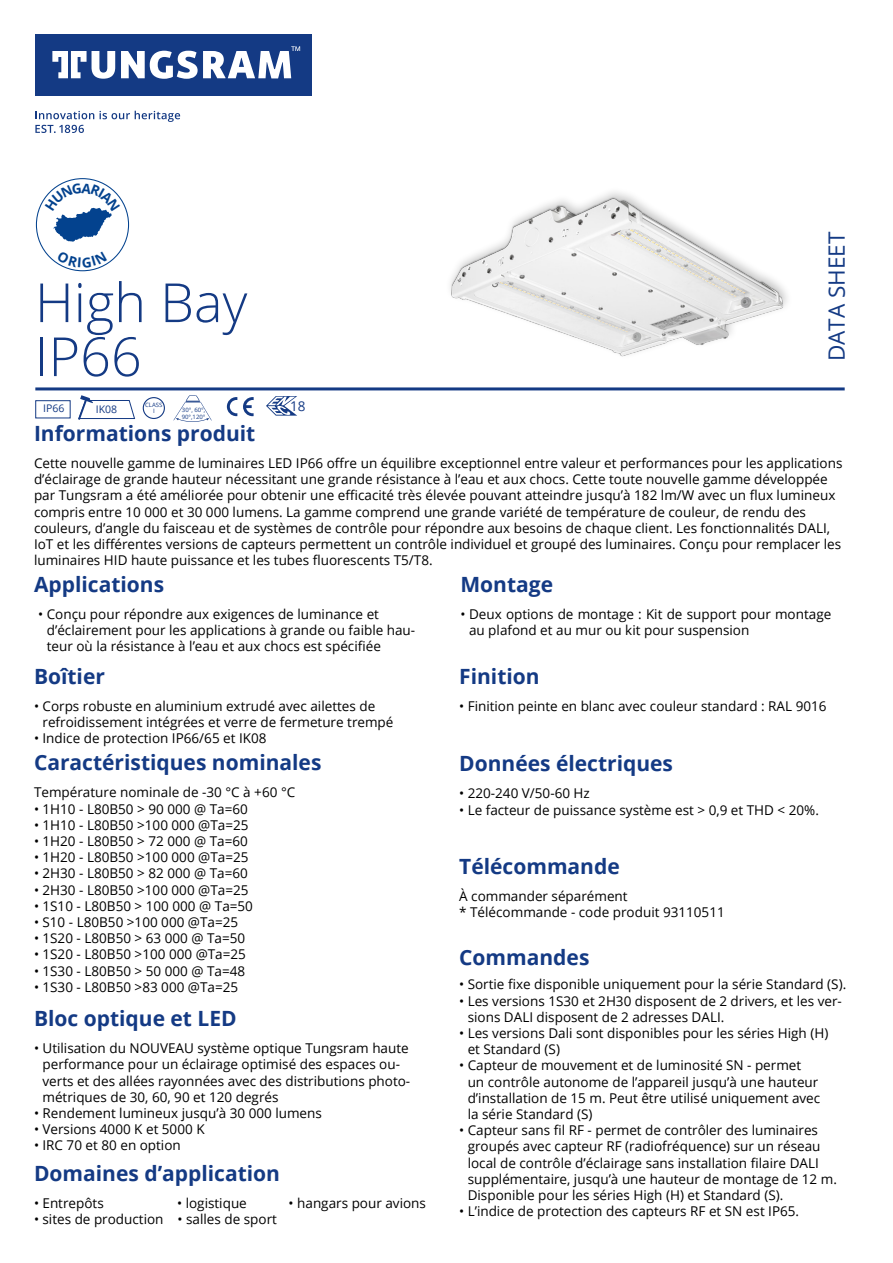
<style>
.page{position:relative;width:893px;height:1263px;background:#fff}
.page>*{position:absolute;margin:0;border:0;box-sizing:border-box;transform-origin:0 0}
.t1{font:300 54px/54px "Open Sans";color:#143a84}
.t2{font:22.5px "Open Sans";color:#143a84}
.t3{font:700 21px "Open Sans";color:#143a84}
.t4{font:13.5px/16.2px "Open Sans";color:#000}
.t5{font:13.5px "Open Sans";color:#143a84}
.t6{font:10.5px "Open Sans";color:#143a84}
.t7{font:6px/6px "Open Sans";color:#143a84;text-align:center}
</style>
<div class="page">
<hr style="left:35px;top:387px;width:810px;height:3px;background:#143a84">
<svg style="left:78px;top:395px;width:58px;height:25px"></svg>
<div style="left:143px;top:397px;width:22px;height:22px;border:1px solid #143a84;border-radius:50%"></div>
<div style="left:35px;top:400px;width:36px;height:18px;border:1px solid #143a84"></div>
<div style="left:35px;top:34px;width:277px;height:61px;background:#143a84"></div>
<svg style="left:121px;top:46px;width:179px;height:33px"></svg>
<svg style="left:52px;top:51px;width:63px;height:28px"></svg>
<svg style="left:35px;top:111px;width:145px;height:22px"></svg>
<svg style="left:173px;top:395px;width:39px;height:27px"></svg>
<svg style="left:243px;top:397px;width:11px;height:19px"></svg>
<svg style="left:227px;top:397px;width:10px;height:19px"></svg>
<img style="left:428px;top:192px;width:362px;height:199px">
<svg style="left:266px;top:396px;width:31px;height:20px"></svg>
<svg style="left:57px;top:262px;width:50px;height:6px"></svg>
<svg style="left:45px;top:183px;width:75px;height:59px"></svg>
<h1 class="t1" style="left:35px;top:274px;width:214px">High Bay<br>IP66</h1>
<p class="t6" style="left:43px;top:401px;width:23px">IP66</p>
<p class="t6" style="left:96px;top:402px;width:23px">IK08</p>
<p class="t7" style="left:145px;top:402px;width:19px">CLASS<br>I</p>
<p class="t7" style="left:182px;top:406px;width:25px;line-height:7.2px;text-align:left">30°, 60°,<br>90°,120°</p>
<p class="t5" style="left:290px;top:397px;width:17px">18</p>
<h2 class="t2" style="left:821px;top:361px;width:131px;rotate:-90deg">DATA SHEET</h2>
<h3 class="t3" style="left:34px;top:419px;width:223px">Informations produit</h3>
<p class="t4" style="left:34px;top:455px;width:810px">Cette nouvelle gamme de luminaires LED IP66 offre un équilibre exceptionnel entre valeur et performances pour les applications d’éclairage de grande hauteur nécessitant une grande résistance à l’eau et aux chocs. Cette toute nouvelle gamme développée par Tungsram a été améliorée pour obtenir une efficacité très élevée pouvant atteindre jusqu’à 182 lm/W avec un flux lumineux compris entre 10 000 et 30 000 lumens. La gamme comprend une grande variété de température de couleur, de rendu des couleurs, d’angle du faisceau et de systèmes de contrôle pour répondre aux besoins de chaque client. Les fonctionnalités DALI, IoT et les différentes versions de capteurs permettent un contrôle individuel et groupé des luminaires. Conçu pour remplacer les luminaires HID haute puissance et les tubes fluorescents T5/T8.</p>
<h3 class="t3" style="left:34px;top:569px;width:132px">Applications</h3>
<p class="t4" style="left:47px;top:606px;width:370px;text-indent:-9px">• Conçu pour répondre aux exigences de luminance et d’éclairement pour les applications à grande ou faible hau&shy;teur où la résistance à l’eau et aux chocs est spécifiée</p>
<h3 class="t3" style="left:459px;top:662px;width:82px">Finition</h3>
<p class="t4" style="left:459px;top:698px;width:369px">• Finition peinte en blanc avec couleur standard : RAL 9016</p>
<h3 class="t3" style="left:460px;top:569px;width:94px">Montage</h3>
<p class="t4" style="left:469px;top:606px;width:364px;text-indent:-9px">• Deux options de montage : Kit de support pour montage au plafond et au mur ou kit pour suspension</p>
<h3 class="t3" style="left:34px;top:662px;width:72px">Boîtier</h3>
<p class="t4" style="left:43px;top:698px;width:352px;text-indent:-9px">• Corps robuste en aluminium extrudé avec ailettes de refroidissement intégrées et verre de fermeture trempé</p>
<p class="t4" style="left:34px;top:730px;width:234px">• Indice de protection IP66/65 et IK08</p>
<h3 class="t3" style="left:34px;top:748px;width:289px">Caractéristiques nominales</h3>
<p class="t4" style="left:34px;top:784px;width:263px">Température nominale de -30 °C à +60 °C</p>
<p class="t4" style="left:34px;top:800px;width:215px">• 1H10 - L80B50 &gt; 90 000 @ Ta=60</p>
<p class="t4" style="left:34px;top:816px;width:216px">• 1H10 - L80B50 &gt;100 000 @Ta=25</p>
<p class="t4" style="left:34px;top:833px;width:215px">• 1H20 - L80B50 &gt; 72 000 @ Ta=60</p>
<p class="t4" style="left:34px;top:849px;width:216px">• 1H20 - L80B50 &gt;100 000 @Ta=25</p>
<p class="t4" style="left:34px;top:865px;width:215px">• 2H30 - L80B50 &gt; 82 000 @ Ta=60</p>
<p class="t4" style="left:34px;top:881px;width:216px">• 2H30 - L80B50 &gt;100 000 @Ta=25</p>
<p class="t4" style="left:34px;top:897px;width:220px">• 1S10 - L80B50 &gt; 100 000 @ Ta=50</p>
<p class="t4" style="left:34px;top:914px;width:206px">• S10 - L80B50 &gt;100 000 @Ta=25</p>
<p class="t4" style="left:34px;top:930px;width:213px">• 1S20 - L80B50 &gt; 63 000 @ Ta=50</p>
<p class="t4" style="left:34px;top:946px;width:213px">• 1S20 - L80B50 &gt;100 000 @Ta=25</p>
<p class="t4" style="left:34px;top:962px;width:213px">• 1S30 - L80B50 &gt; 50 000 @ Ta=48</p>
<p class="t4" style="left:34px;top:978px;width:206px">• 1S30 - L80B50 &gt;83 000 @Ta=25</p>
<h3 class="t3" style="left:34px;top:1004px;width:204px">Bloc optique et LED</h3>
<p class="t4" style="left:43px;top:1040px;width:369px;text-indent:-9px">• Utilisation du NOUVEAU système optique Tungsram haute performance pour un éclairage optimisé des espaces ou&shy;verts et des allées rayonnées avec des distributions photo&shy;métriques de 30, 60, 90 et 120 degrés</p>
<p class="t4" style="left:34px;top:1105px;width:289px">• Rendement lumineux jusqu’à 30 000 lumens</p>
<p class="t4" style="left:34px;top:1121px;width:172px">• Versions 4000 K et 5000 K</p>
<p class="t4" style="left:34px;top:1137px;width:148px">• IRC 70 et 80 en option</p>
<h3 class="t3" style="left:34px;top:1159px;width:248px">Domaines d’application</h3>
<p class="t4" style="left:34px;top:1195px;width:71px">• Entrepôts</p>
<p class="t4" style="left:177px;top:1195px;width:71px">• logistique</p>
<p class="t4" style="left:289px;top:1195px;width:139px">• hangars pour avions</p>
<p class="t4" style="left:34px;top:1211px;width:244px">• sites de production • salles de sport</p>
<h3 class="t3" style="left:459px;top:749px;width:215px">Données électriques</h3>
<p class="t4" style="left:459px;top:785px;width:132px">• 220-240 V/50-60 Hz</p>
<p class="t4" style="left:459px;top:801px;width:361px">• Le facteur de puissance système est &gt; 0,9 et THD &lt; 20%.</p>
<h3 class="t3" style="left:459px;top:852px;width:162px">Télécommande</h3>
<p class="t4" style="left:459px;top:888px;width:267px">À commander séparément<br>* Télécommande - code produit 93110511</p>
<h3 class="t3" style="left:459px;top:943px;width:132px">Commandes</h3>
<p class="t4" style="left:459px;top:976px;width:389px">• Sortie fixe disponible uniquement pour la série Standard (S).</p>
<p class="t4" style="left:468px;top:992px;width:376px;text-indent:-9px">• Les versions 1S30 et 2H30 disposent de 2 drivers, et les ver&shy;sions DALI disposent de 2 adresses DALI.</p>
<p class="t4" style="left:468px;top:1025px;width:362px;text-indent:-9px">• Les versions Dali sont disponibles pour les séries High (H) et Standard (S)</p>
<p class="t4" style="left:468px;top:1057px;width:354px;text-indent:-9px">• Capteur de mouvement et de luminosité SN - permet un contrôle autonome de l’appareil jusqu’à une hauteur d’installation de 15 m. Peut être utilisé uniquement avec la série Standard (S)</p>
<p class="t4" style="left:468px;top:1122px;width:371px;text-indent:-9px">• Capteur sans fil RF - permet de contrôler des luminaires groupés avec capteur RF (radiofréquence) sur un réseau local de contrôle d’éclairage sans installation filaire DALI supplémentaire, jusqu’à une hauteur de montage de 12 m.<br>Disponible pour les séries High (H) et Standard (S).</p>
<p class="t4" style="left:459px;top:1203px;width:341px">• L’indice de protection des capteurs RF et SN est IP65.</p>
</div>
